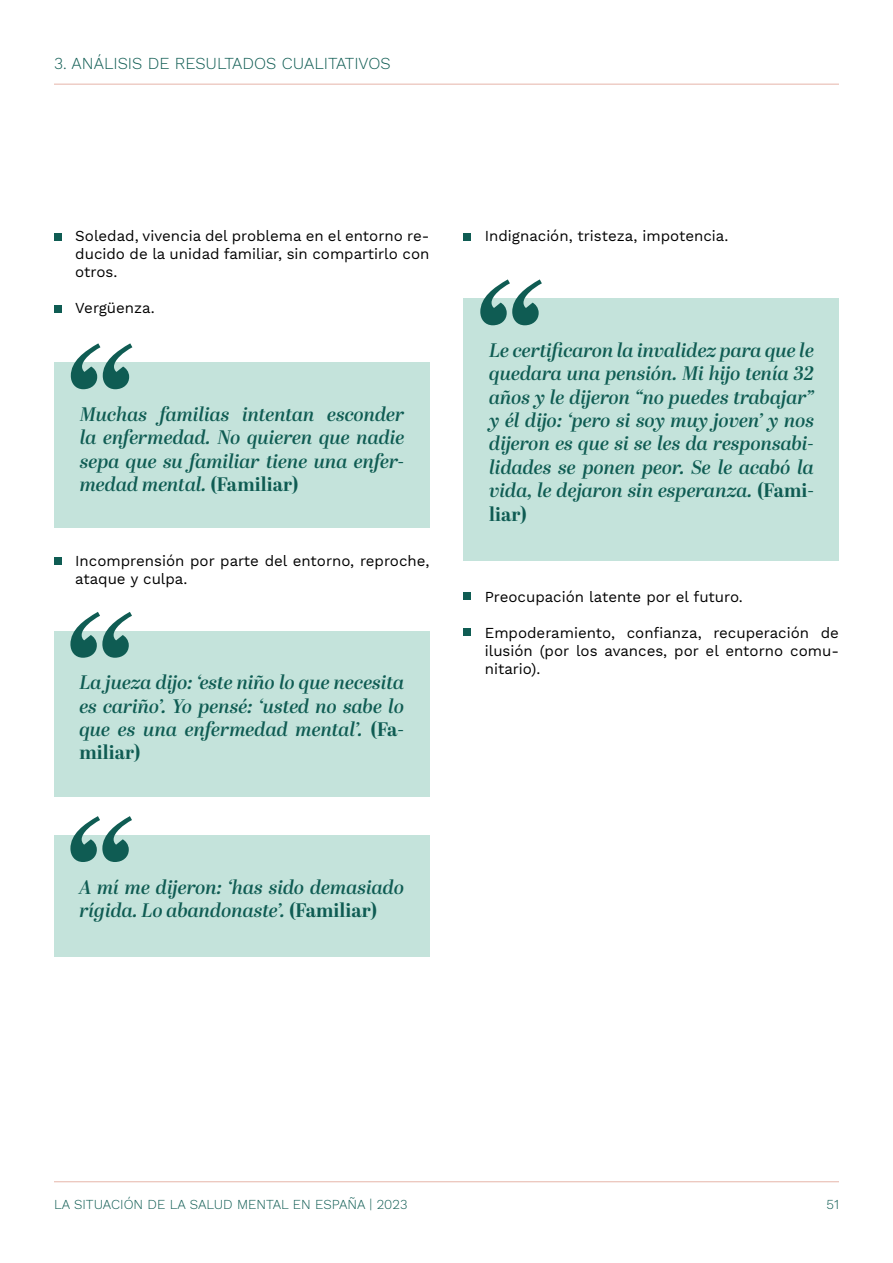
<style>
.page{position:relative;width:893px;height:1263px;background:#fff}
.page>*{position:absolute;margin:0;border:0;box-sizing:border-box;transform-origin:0 0}
.t1{font:italic 600 178.5px "Abril Display";color:#0f5c53}
.t2{font:italic 600 19.5px/23.4px "Abril Display";color:#0f5c53;text-align:justify}
.t3{font:700 19.5px "Abril Display";color:#0f5c53}
.t4{font:300 16.5px "Work Sans";color:#0f5c53}
.t5{font:15px/18px "Work Sans";color:#000;text-align:justify}
.t6{font:300 13.5px "Work Sans";color:#0f5c53}
.s1{font-weight:700;font-style:normal}
</style>
<div class="page">
<hr style="left:54px;top:1181px;width:785px;height:1px;background:#e6b5a9">
<hr style="left:54px;top:84px;width:785px;height:1px;background:#e6b5a9">
<div style="left:54px;top:362px;width:375px;height:166px;background:#c4e3db"></div>
<div style="left:54px;top:631px;width:375px;height:166px;background:#c4e3db"></div>
<div style="left:54px;top:835px;width:375px;height:122px;background:#c4e3db"></div>
<div style="left:464px;top:299px;width:375px;height:262px;background:#c4e3db"></div>
<div style="left:54px;top:233px;width:8px;height:7px;background:#0f5c53"></div>
<div style="left:464px;top:233px;width:7px;height:7px;background:#0f5c53"></div>
<div style="left:463px;top:593px;width:8px;height:7px;background:#0f5c53"></div>
<div style="left:463px;top:629px;width:8px;height:7px;background:#0f5c53"></div>
<div style="left:54px;top:305px;width:8px;height:8px;background:#0f5c53"></div>
<div style="left:54px;top:557px;width:8px;height:7px;background:#0f5c53"></div>
<p class="t4" style="left:54px;top:54px;width:338px">3. ANÁLISIS DE RESULTADOS CUALITATIVOS</p>
<p class="t5" style="left:75px;top:228px;width:356px">Soledad, vivencia del problema en el entorno re&shy;ducido de la unidad familiar, sin compartirlo con otros.</p>
<p class="t5" style="left:75px;top:300px;width:81px">Vergüenza.</p>
<h1 class="t1" style="left:54px;top:290px;width:74px">“</h1>
<p class="t2" style="left:80px;top:403px;width:326px">Muchas familias intentan esconder la enfermedad. No quieren que nadie sepa que su familiar tiene una enfer-</p>
<p class="t2" style="left:80px;top:473px;width:220px">medad mental. <span class="s1">(Familiar)</span></p>
<p class="t5" style="left:75px;top:552px;width:356px">Incomprensión por parte del entorno, reproche, ataque y culpa.</p>
<h1 class="t1" style="left:54px;top:558px;width:74px">“</h1>
<p class="t2" style="left:79px;top:672px;width:326px">La jueza dijo: ‘este niño lo que necesita es cariño’. Yo pensé: ‘usted no sabe lo que es una enfermedad mental’. <span class="s1">(Fa-</span></p>
<p class="t3" style="left:79px;top:739px;width:63px">miliar)</p>
<h1 class="t1" style="left:54px;top:763px;width:74px">“</h1>
<p class="t2" style="left:79px;top:899px;width:299px">rígida. Lo abandonaste’. <span class="s1">(Familiar)</span></p>
<p class="t2" style="left:79px;top:876px;width:326px">A mí me dijeron: ‘has sido demasiado</p>
<p class="t5" style="left:485px;top:228px;width:245px">Indignación, tristeza, impotencia.</p>
<h1 class="t1" style="left:464px;top:226px;width:74px">“</h1>
<p class="t2" style="left:489px;top:339px;width:326px">Le certificaron la invalidez para que le quedara una pensión. Mi hijo tenía 32 años y le dijeron “no puedes trabajar” y él dijo: ‘pero si soy muy joven’ y nos dijeron es que si se les da responsabi&shy;lidades se ponen peor. Se le acabó la vida, le dejaron sin esperanza. <span class="s1">(Fami&shy;liar)</span></p>
<p class="t5" style="left:485px;top:588px;width:260px">Preocupación latente por el futuro.</p>
<p class="t5" style="left:485px;top:624px;width:356px">Empoderamiento, confianza, recuperación de ilusión (por los avances, por el entorno comu&shy;nitario).</p>
<p class="t6" style="left:54px;top:1196px;width:355px">LA SITUACIÓN DE LA SALUD MENTAL EN ESPAÑA | 2023</p>
<p class="t6" style="left:827px;top:1196px;width:14px">51</p>
</div>
